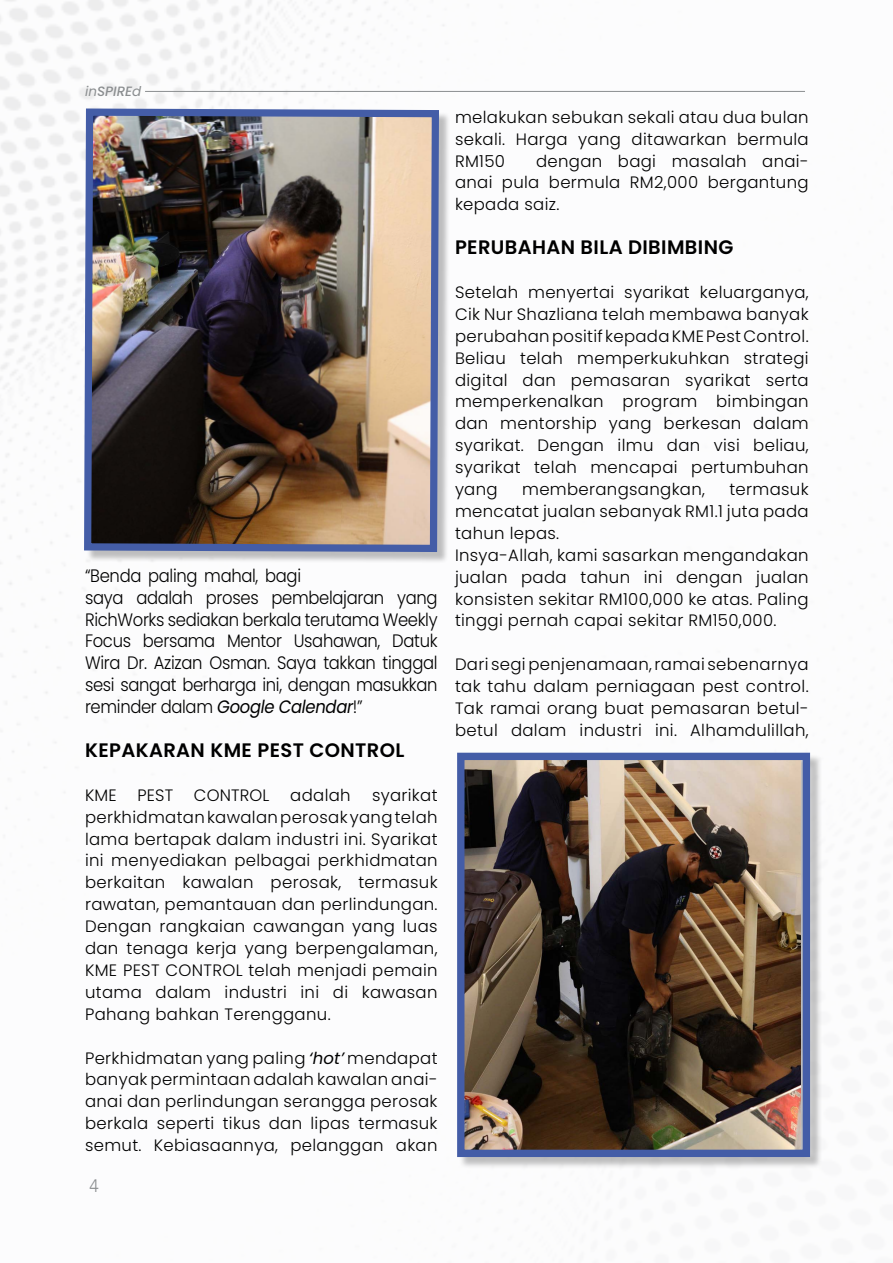
<style>
.page{position:relative;width:893px;height:1263px;background:#fff}
.page>*{position:absolute;margin:0;border:0;box-sizing:border-box;transform-origin:0 0}
.t1{font:600 19.5px "Poppins";letter-spacing:.02em;color:#000}
.t2{font:300 18px/21.9px "Poppins";letter-spacing:-.02em;color:#000;scale:.91 1}
.t3{font:300 18px "Avenir";color:#8b8e90}
.t4{font:300 16.5px/21.9px "Poppins";letter-spacing:.02em;color:#000;text-align:justify}
.t5{font:italic 500 13.5px "Poppins";color:#8b8e90}
.s1{font-weight:400}
.s2{font-weight:400;font-style:italic}
</style>
<div class="page">
<hr style="left:145px;top:91px;width:660px;height:1px;background:#8b8e90">
<div style="left:458px;top:754px;width:365px;height:415px;background:#000;opacity:.25"></div>
<img style="left:465px;top:761px;width:336px;height:388px">
<div style="left:457px;top:753px;width:353px;height:404px;border:7px solid #445da7"></div>
<div style="left:86px;top:111px;width:365px;height:453px;background:#000;opacity:.25"></div>
<img style="left:80px;top:105px;width:363px;height:451px">
<p class="t5" style="left:85px;top:83px;width:58px"><span class="s1">in</span>SPIRE<span class="s1">d</span></p>
<p class="t2" style="left:85px;top:564px;width:389px">“Benda paling mahal, bagi<br>saya adalah proses pembelajaran yang RichWorks sediakan berkala terutama Weekly Focus bersama Mentor Usahawan, Datuk Wira Dr. Azizan Osman. Saya takkan tinggal sesi sangat berharga ini, dengan masukkan reminder dalam <span class="s2">Google Calendar</span>!”</p>
<p class="t1" style="left:85px;top:739px;width:321px">KEPAKARAN KME PEST CONTROL</p>
<p class="t4" style="left:85px;top:784px;width:33px">KME</p>
<p class="t4" style="left:137px;top:784px;width:37px">PEST</p>
<p class="t4" style="left:194px;top:784px;width:77px">CONTROL</p>
<p class="t4" style="left:290px;top:784px;width:62px">adalah</p>
<p class="t4" style="left:85px;top:784px;width:354px;text-indent:287px">syarikat perkhidmatan kawalan perosak yang telah lama bertapak dalam industri ini. Syarikat ini menyediakan pelbagai perkhidmatan berkaitan kawalan perosak, termasuk rawatan, pemantauan dan perlindungan.<br>Dengan rangkaian cawangan yang luas dan tenaga kerja yang berpengalaman, KME PEST CONTROL telah menjadi pemain utama dalam industri ini di kawasan Pahang bahkan Terengganu.</p>
<p class="t4" style="left:85px;top:1047px;width:354px">Perkhidmatan yang paling <span class="s2">‘hot’</span> mendapat banyak permintaan adalah kawalan anai&shy;anai dan perlindungan serangga perosak berkala seperti tikus dan lipas termasuk semut. Kebiasaannya, pelanggan akan</p>
<p class="t3" style="left:90px;top:1175px;width:11px">4</p>
<p class="t4" style="left:455px;top:106px;width:355px">melakukan sebukan sekali atau dua bulan sekali. Harga yang ditawarkan bermula RM150</p>
<p class="t4" style="left:455px;top:150px;width:355px;text-indent:81px">dengan bagi masalah anai&shy;anai pula bermula RM2,000 bergantung kepada saiz.</p>
<p class="t1" style="left:455px;top:236px;width:280px">PERUBAHAN BILA DIBIMBING</p>
<p class="t4" style="left:455px;top:281px;width:355px">Setelah menyertai syarikat keluarganya, Cik Nur Shazliana telah membawa banyak perubahan positif kepada KME Pest Control.<br>Beliau telah memperkukuhkan strategi digital dan pemasaran syarikat serta memperkenalkan program bimbingan dan mentorship yang berkesan dalam syarikat. Dengan ilmu dan visi beliau, syarikat telah mencapai pertumbuhan yang</p>
<p class="t4" style="left:455px;top:478px;width:355px;text-align:left;text-indent:274px">termasuk mencatat jualan sebanyak RM1.1 juta pada tahun lepas.<br>Insya-Allah, kami sasarkan mengandakan jualan pada tahun ini dengan jualan konsisten sekitar RM100,000 ke atas. Paling tinggi pernah capai sekitar RM150,000.</p>
<p class="t4" style="left:455px;top:654px;width:355px">Dari segi penjenamaan, ramai sebenarnya tak tahu dalam perniagaan pest control.<br>Tak ramai orang buat pemasaran betul&shy;betul dalam industri ini. Alhamdulillah,</p>
<p class="t4" style="left:522px;top:478px;width:184px">memberangsangkan,</p>
</div>
